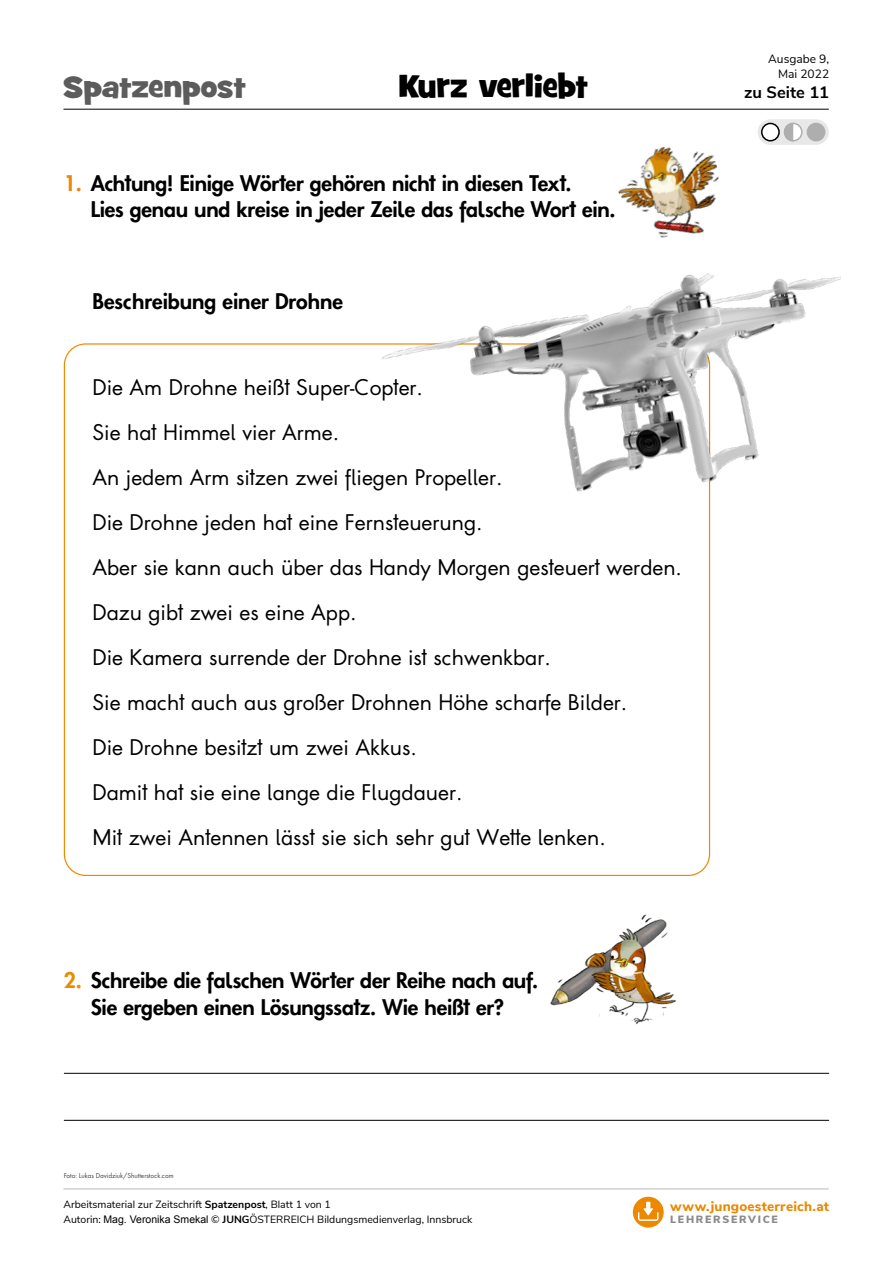
<style>
.page{position:relative;width:893px;height:1263px;background:#fff}
.page>*{position:absolute;margin:0;border:0;box-sizing:border-box;transform-origin:0 0}
.t1{font:33px "Grilled Cheese BTN";color:#000}
.t2{font:30px "Grilled Cheese BTN";letter-spacing:-.005em;color:#5d5c5c;scale:1.1 1}
.t3{font:500 21px/45px "Fibelschrift";color:#000}
.t4{font:700 21px/26.2px "Fibelschrift";letter-spacing:-.005em;color:#000}
.t5{font:700 16.5px "Nunito Sans";color:#000}
.t6{font:800 13.5px "Nunito Sans";letter-spacing:.015em;color:#e98900}
.t7{font:12px/15.8px "Nunito Sans";color:#000;text-align:right}
.t8{font:10.5px/15px "Nunito Sans";color:#000}
.t9{font:900 10.5px "Nunito Sans";letter-spacing:.165em;color:#8b8b8b}
.t10{font:7.35px "Futura PT";color:#454545}
.s1{color:#ed8900}
.s2{font-weight:700}
.s3{font-family:"Arial"}
</style>
<div class="page">
<hr style="left:64px;top:109px;width:764px;height:1px;background:#000">
<hr style="left:64px;top:1188px;width:764px;height:1px;background:#bababa">
<div style="left:633px;top:1197px;width:31px;height:30px;background:#ed8900;border-radius:50%"></div>
<svg style="left:638px;top:1202px;width:20px;height:19px"></svg>
<svg style="left:759px;top:120px;width:69px;height:24px"></svg>
<div style="left:758px;top:119px;width:71px;height:26px;border:2px solid #e8e8e8;border-radius:12px"></div>
<div style="left:762px;top:123px;width:17px;height:18px;background:#fff;border-radius:50%"></div>
<div style="left:761px;top:123px;width:19px;height:18px;border:2px solid #000;border-radius:50%"></div>
<div style="left:785px;top:123px;width:17px;height:18px;background:#fff;border-radius:50%"></div>
<div style="left:784px;top:123px;width:19px;height:18px;border:2px solid #afaeae;border-radius:50%"></div>
<svg style="left:783px;top:122px;width:12px;height:20px"></svg>
<div style="left:807px;top:123px;width:18px;height:18px;background:#afaeae;border-radius:50%"></div>
<div style="left:807px;top:123px;width:18px;height:18px;border:2px solid #afaeae;border-radius:50%"></div>
<img style="left:550px;top:914px;width:127px;height:110px">
<hr style="left:64px;top:1073px;width:765px;height:1px;background:#000">
<hr style="left:64px;top:1120px;width:765px;height:1px;background:#000">
<img style="left:353px;top:273px;width:488px;height:261px">
<img style="left:618px;top:147px;width:101px;height:91px">
<h2 class="t2" style="left:63px;top:67px;width:168px">Spatzenpost</h2>
<h1 class="t1" style="left:399px;top:64px;width:190px">Kurz verliebt</h1>
<p class="t4" style="left:91px;top:170px;width:526px;text-indent:-27px"><span class="s1">1.</span> Achtung! Einige Wörter gehören nicht in diesen Text.<br>Lies genau und kreise in jeder Zeile das falsche Wort ein.</p>
<p class="t4" style="left:92px;top:288px;width:252px">Beschreibung einer Drohne</p>
<p class="t3" style="left:92px;top:365px;width:591px">Die Am Drohne heißt Super-Copter.<br>Sie hat Himmel vier Arme.<br>An jedem Arm sitzen zwei fliegen Propeller.<br>Die Drohne jeden hat eine Fernsteuerung.<br>Aber sie kann auch über das Handy Morgen gesteuert werden.<br>Dazu gibt zwei es eine App.<br>Die Kamera surrende der Drohne ist schwenkbar.<br>Sie macht auch aus großer Drohnen Höhe scharfe Bilder.<br>Die Drohne besitzt um zwei Akkus.<br>Damit hat sie eine lange die Flugdauer.<br>Mit zwei Antennen lässt sie sich sehr gut Wette lenken.</p>
<p class="t4" style="left:64px;top:967px;width:476px;text-align:center"><span class="s1">2.</span> Schreibe die falschen Wörter der Reihe nach auf.<br>Sie ergeben einen Lösungssatz. Wie heißt er?</p>
<p class="t10" style="left:64px;top:1171px;width:111px">Foto: Lukas Davidziuk/Shutterstock.com</p>
<p class="t7" style="left:768px;top:50px;width:62px">Ausgabe 9,<br>Mai 2022</p>
<p class="t5" style="left:744px;top:80px;width:87px">zu Seite 11</p>
<p class="t8" style="left:63px;top:1196px;width:410px">Arbeitsmaterial zur Zeitschrift <span class="s2">Spatzenpost</span>, Blatt 1 von 1<br>Autorin: <span class="s3">Mag. Veronika Smekal</span> © <span class="s2">JUNG</span>ÖSTERREICH Bildungsmedienverlag, Innsbruck</p>
<p class="t6" style="left:670px;top:1196px;width:160px">www.jungoesterreich.at</p>
<p class="t9" style="left:670px;top:1211px;width:109px">LEHRERSERVICE</p>
</div>
